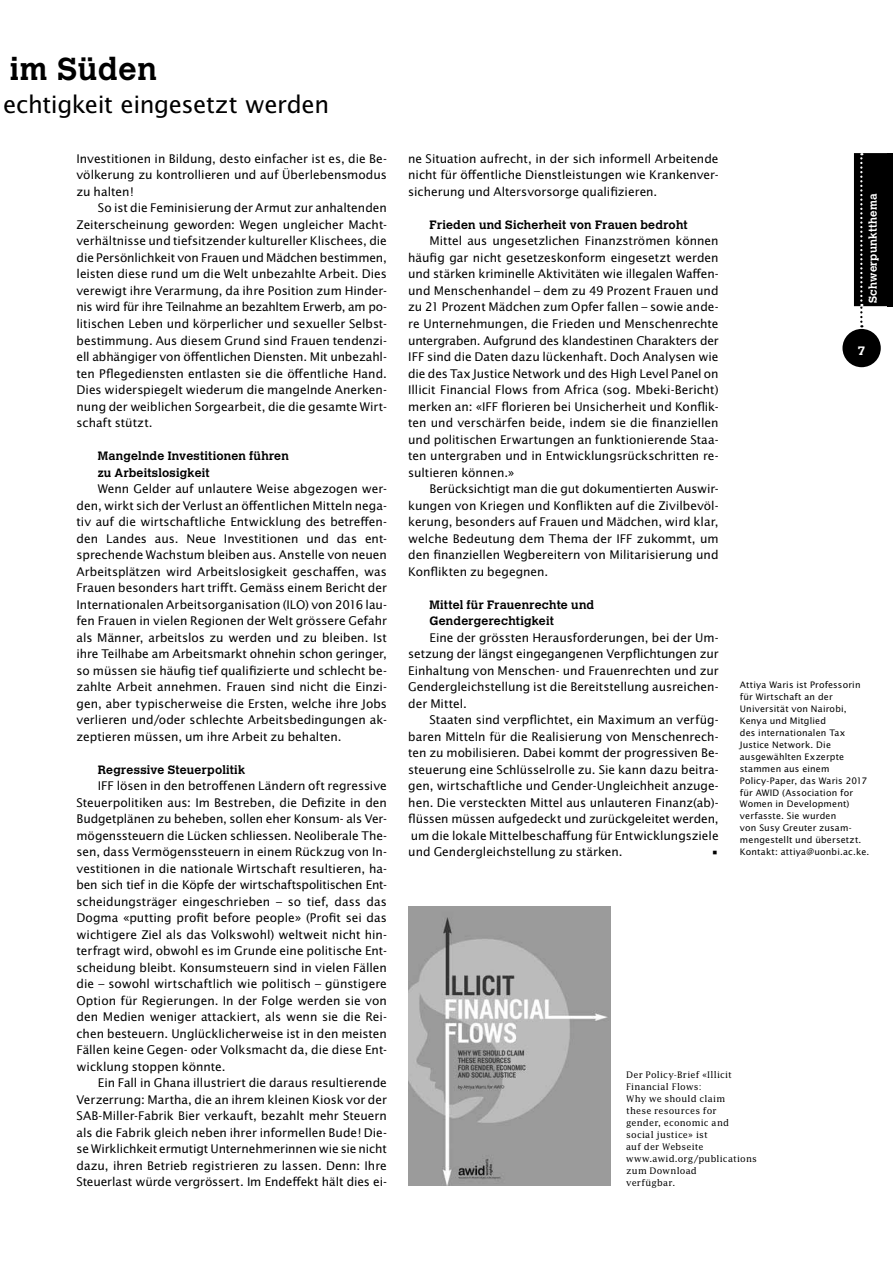
<style>
.page{position:relative;width:893px;height:1263px;background:#fff}
.page>*{position:absolute;margin:0;border:0;box-sizing:border-box;transform-origin:0 0}
.t1{font:700 31.5px "Calvert";letter-spacing:.02em;color:#000}
.t2{font:24px "Lucida Sans";letter-spacing:-.02em;color:#000}
.t3{font:12px/16.5px "Lucida Sans";letter-spacing:-.005em;color:#000;text-align:justify}
.t4{font:700 12px/16.5px "Calvert";letter-spacing:.015em;color:#000}
.t5{font:700 12px "Calvert";color:#fff}
.t6{font:700 11.25px "Calvert";letter-spacing:.02em;color:#fff}
.t7{font:9px/12px "Lucida Sans";letter-spacing:.02em;color:#000}
.t8{font:9px/12px "Lucida";letter-spacing:.02em;color:#000}
</style>
<div class="page">
<div style="left:842px;top:329px;width:39px;height:38px;background:#000;border-radius:50%"></div>
<div style="left:854px;top:153px;width:39px;height:153px;background:#000"></div>
<svg style="left:860px;top:153px;width:2px;height:174px"></svg>
<img style="left:408px;top:907px;width:202px;height:279px">
<h1 class="t1" style="left:10px;top:49px;width:149px">im Süden</h1>
<h2 class="t2" style="left:3px;top:90px;width:327px">echtigkeit eingesetzt werden</h2>
<p class="t3" style="left:77px;top:150px;width:312px">Investitionen in Bildung, desto einfacher ist es, die Be&shy;völkerung zu kontrollieren und auf Überlebensmodus zu halten!</p>
<p class="t3" style="left:77px;top:200px;width:312px;text-indent:21px">So ist die Feminisierung der Armut zur anhaltenden Zeiterscheinung geworden: Wegen ungleicher Macht&shy;verhältnisse und tiefsitzender kultureller Klischees, die die Persönlichkeit von Frauen und Mädchen bestimmen, leisten diese rund um die Welt unbezahlte Arbeit. Dies verewigt ihre Verarmung, da ihre Position zum Hinder&shy;nis wird für ihre Teilnahme an bezahltem Erwerb, am po&shy;litischen Leben und körperlicher und sexueller Selbst&shy;bestimmung. Aus diesem Grund sind Frauen tendenzi&shy;ell abhängiger von öffentlichen Diensten. Mit unbezahl&shy;ten Pflegediensten entlasten sie die öffentliche Hand.<br>Dies widerspiegelt wiederum die mangelnde Anerken&shy;nung der weiblichen Sorgearbeit, die die gesamte Wirt&shy;schaft stützt.</p>
<p class="t4" style="left:98px;top:447px;width:193px">Mangelnde Investitionen führen zu Arbeitslosigkeit</p>
<p class="t3" style="left:77px;top:480px;width:312px;text-indent:21px">Wenn Gelder auf unlautere Weise abgezogen wer&shy;den, wirkt sich der Verlust an öffentlichen Mitteln nega&shy;tiv auf die wirtschaftliche Entwicklung des betreffen&shy;den Landes aus. Neue Investitionen und das ent&shy;sprechende Wachstum bleiben aus. Anstelle von neuen Arbeitsplätzen wird Arbeitslosigkeit geschaffen, was Frauen besonders hart trifft. Gemäss einem Bericht der Internationalen Arbeitsorganisation (ILO) von 2016 lau&shy;fen Frauen in vielen Regionen der Welt grössere Gefahr als Männer, arbeitslos zu werden und zu bleiben. Ist ihre Teilhabe am Arbeitsmarkt ohnehin schon geringer, so müssen sie häufig tief qualifizierte und schlecht be&shy;zahlte Arbeit annehmen. Frauen sind nicht die Einzi&shy;gen, aber typischerweise die Ersten, welche ihre Jobs verlieren und/oder schlechte Arbeitsbedingungen ak&shy;zeptieren müssen, um ihre Arbeit zu behalten.</p>
<p class="t4" style="left:98px;top:761px;width:149px">Regressive Steuerpolitik</p>
<p class="t3" style="left:77px;top:777px;width:312px;text-indent:21px">IFF lösen in den betroffenen Ländern oft regressive Steuerpolitiken aus: Im Bestreben, die Defizite in den Budgetplänen zu beheben, sollen eher Konsum- als Ver&shy;mögenssteuern die Lücken schliessen. Neoliberale The&shy;sen, dass Vermögenssteuern in einem Rückzug von In&shy;vestitionen in die nationale Wirtschaft resultieren, ha&shy;ben sich tief in die Köpfe der wirtschaftspolitischen Ent&shy;scheidungsträger eingeschrieben – so tief, dass das Dogma «putting profit before people» (Profit sei das wichtigere Ziel als das Volkswohl) weltweit nicht hin&shy;terfragt wird, obwohl es im Grunde eine politische Ent&shy;scheidung bleibt. Konsumsteuern sind in vielen Fällen die – sowohl wirtschaftlich wie politisch – günstigere Option für Regierungen. In der Folge werden sie von den Medien weniger attackiert, als wenn sie die Rei&shy;chen besteuern. Unglücklicherweise ist in den meisten Fällen keine Gegen- oder Volksmacht da, die diese Ent&shy;wicklung stoppen könnte.</p>
<p class="t3" style="left:77px;top:1074px;width:312px;text-indent:21px">Ein Fall in Ghana illustriert die daraus resultierende Verzerrung: Martha, die an ihrem kleinen Kiosk vor der SAB-Miller-Fabrik Bier verkauft, bezahlt mehr Steuern als die Fabrik gleich neben ihrer informellen Bude! Die&shy;se Wirklichkeit ermutigt Unternehmerinnen wie sie nicht dazu, ihren Betrieb registrieren zu lassen. Denn: Ihre Steuerlast würde vergrössert. Im Endeffekt hält dies ei-</p>
<p class="t3" style="left:408px;top:150px;width:312px">ne Situation aufrecht, in der sich informell Arbeitende nicht für öffentliche Dienstleistungen wie Krankenver&shy;sicherung und Altersvorsorge qualifizieren.</p>
<p class="t4" style="left:429px;top:216px;width:260px">Frieden und Sicherheit von Frauen bedroht</p>
<p class="t3" style="left:408px;top:233px;width:312px;text-indent:21px">Mittel aus ungesetzlichen Finanzströmen können häufig gar nicht gesetzeskonform eingesetzt werden und stärken kriminelle Aktivitäten wie illegalen Waffen&shy;und Menschenhandel – dem zu 49 Prozent Frauen und zu 21 Prozent Mädchen zum Opfer fallen – sowie ande&shy;re Unternehmungen, die Frieden und Menschenrechte untergraben. Aufgrund des klandestinen Charakters der IFF sind die Daten dazu lückenhaft. Doch Analysen wie die des Tax Justice Network und des High Level Panel on Illicit Financial Flows from Africa (sog. Mbeki-Bericht) merken an: «IFF florieren bei Unsicherheit und Konflik&shy;ten und verschärfen beide, indem sie die finanziellen und politischen Erwartungen an funktionierende Staa&shy;ten untergraben und in Entwicklungsrückschritten re&shy;sultieren können.»</p>
<p class="t3" style="left:408px;top:480px;width:312px;text-indent:21px">Berücksichtigt man die gut dokumentierten Auswir&shy;kungen von Kriegen und Konflikten auf die Zivilbevöl&shy;kerung, besonders auf Frauen und Mädchen, wird klar, welche Bedeutung dem Thema der IFF zukommt, um den finanziellen Wegbereitern von Militarisierung und Konflikten zu begegnen.</p>
<p class="t4" style="left:429px;top:596px;width:166px">Mittel für Frauenrechte und<br>Gendergerechtigkeit</p>
<p class="t3" style="left:408px;top:629px;width:312px;text-indent:21px">Eine der grössten Herausforderungen, bei der Um&shy;setzung der längst eingegangenen Verpflichtungen zur Einhaltung von Menschen- und Frauenrechten und zur Gendergleichstellung ist die Bereitstellung ausreichen&shy;der Mittel.</p>
<p class="t3" style="left:408px;top:711px;width:312px;text-indent:21px">Staaten sind verpflichtet, ein Maximum an verfüg&shy;baren Mitteln für die Realisierung von Menschenrech&shy;ten zu mobilisieren. Dabei kommt der progressiven Be&shy;steuerung eine Schlüsselrolle zu. Sie kann dazu beitra&shy;gen, wirtschaftliche und Gender-Ungleichheit anzuge&shy;hen. Die versteckten Mittel aus unlauteren Finanz(ab)- flüssen müssen aufgedeckt und zurückgeleitet werden, um die lokale Mittelbeschaffung für Entwicklungsziele und Gendergleichstellung zu stärken.</p>
<p class="t3" style="left:711px;top:843px;width:9px">•</p>
<p class="t6" style="left:866px;top:303px;width:112px;rotate:-90deg">Schwerpunktthema</p>
<p class="t5" style="left:858px;top:343px;width:9px">7</p>
<p class="t7" style="left:740px;top:678px;width:131px">Attiya Waris ist Professorin für Wirtschaft an der<br>Universität von Nairobi,<br>Kenya und Mitglied<br>des internationalen Tax<br>Justice Network. Die ausgewählten Exzerpte stammen aus einem<br>Policy-Paper, das Waris 2017 für AWID (Association for<br>Women in Development) verfasste. Sie wurden<br>von Susy Greuter zusam&shy;mengestellt und übersetzt.<br>Kontakt: attiya@uonbi.ac.ke.</p>
<p class="t8" style="left:626px;top:1068px;width:132px">Der Policy-Brief «Illicit<br>Financial Flows:<br>Why we should claim<br>these resources for<br>gender, economic and social justice» ist<br>auf der Webseite www.awid.org/publications zum Download<br>verfügbar.</p>
</div>
